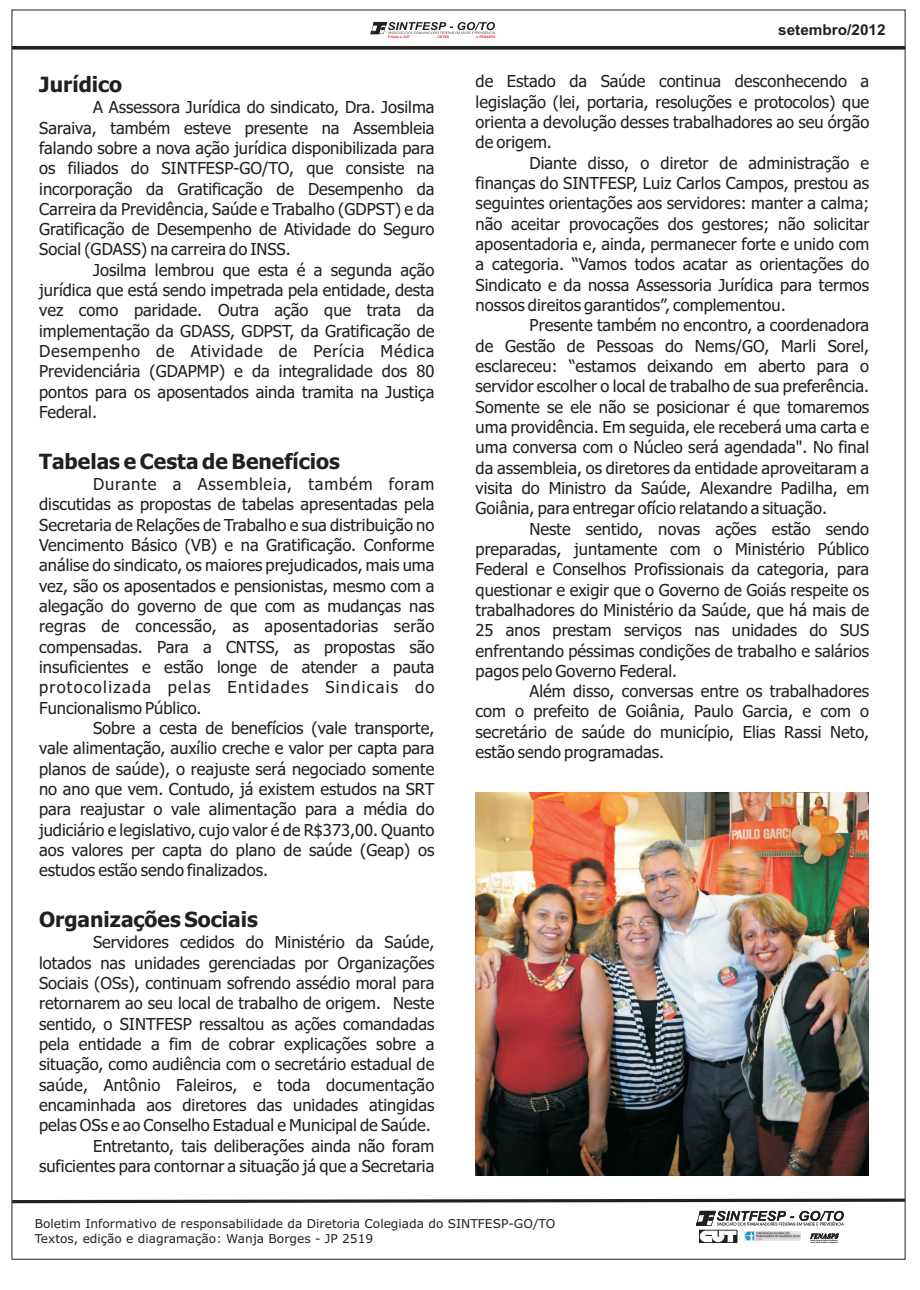
<style>
.page{position:relative;width:920px;height:1290px;background:#fff}
.page>*{position:absolute;margin:0;border:0;box-sizing:border-box;transform-origin:0 0}
.t1{font:700 21px "Tahoma";color:#231f20}
.t2{font:16.5px/20.2px "Tahoma";color:#231f20}
.t3{font:16.5px "Tahoma";letter-spacing:.08em;color:#231f20}
.t4{font:16.5px "Tahoma";letter-spacing:.05em;color:#231f20}
.t5{font:700 15px "Arial";color:#231f20}
.t6{font:12.15px/14.9px "Verdana";color:#231f20}
.t7{font:700 3.3px "Arial";color:#ee1d23}
</style>
<div class="page">
<div style="left:12px;top:46px;width:893px;height:3px;border:3px solid #231f20"></div>
<svg style="left:370px;top:22px;width:125px;height:13px"></svg>
<svg style="left:696px;top:1211px;width:148px;height:32px"></svg>
<svg style="left:11px;top:1197px;width:895px;height:8px"></svg>
<img style="left:475px;top:793px;width:394px;height:382px">
<p class="t7" style="left:388px;top:36px;width:23px">Filiado à CUT</p>
<p class="t7" style="left:437px;top:36px;width:13px">CNTSS</p>
<p class="t7" style="left:476px;top:36px;width:20px">e FENASPS</p>
<p class="t5" style="left:778px;top:24px;width:109px">setembro/2012</p>
<p class="t1" style="left:39px;top:76px;width:84px">Jurídico</p>
<p class="t2" style="left:476px;top:73px;width:395px">de Estado da Saúde continua desconhecendo a legislação (lei, portaria, resoluções e protocolos) que</p>
<p class="t2" style="left:93px;top:98px;width:343px">A Assessora Jurídica do sindicato, Dra. Josilma</p>
<p class="t2" style="left:476px;top:113px;width:395px">orienta a devolução desses trabalhadores ao seu órgão</p>
<p class="t2" style="left:39px;top:119px;width:397px">Saraiva, também esteve presente na Assembleia</p>
<p class="t2" style="left:476px;top:134px;width:78px">de origem.</p>
<p class="t2" style="left:39px;top:139px;width:397px">falando sobre a nova ação jurídica disponibilizada para</p>
<p class="t2" style="left:530px;top:154px;width:341px">Diante disso, o diretor de administração e</p>
<p class="t2" style="left:39px;top:159px;width:397px">os filiados do SINTFESP-GO/TO, que consiste na</p>
<p class="t2" style="left:476px;top:174px;width:395px">finanças do SINTFESP, Luiz Carlos Campos, prestou as</p>
<p class="t2" style="left:39px;top:180px;width:397px">incorporação da Gratificação de Desempenho da</p>
<p class="t2" style="left:476px;top:195px;width:395px">seguintes orientações aos servidores: manter a calma;</p>
<p class="t2" style="left:39px;top:200px;width:397px">Carreira da Previdência, Saúde e Trabalho (GDPST) e da<br>Gratificação de Desempenho de Atividade do Seguro</p>
<p class="t2" style="left:476px;top:215px;width:395px">não aceitar provocações dos gestores; não solicitar aposentadoria e, ainda, permanecer forte e unido com</p>
<p class="t2" style="left:39px;top:241px;width:253px">Social (GDASS) na carreira do INSS.</p>
<p class="t2" style="left:476px;top:256px;width:395px">a categoria. “Vamos todos acatar as orientações do</p>
<p class="t2" style="left:93px;top:261px;width:343px">Josilma lembrou que esta é a segunda ação</p>
<p class="t2" style="left:476px;top:276px;width:395px">Sindicato e da nossa Assessoria Jurídica para termos</p>
<p class="t2" style="left:39px;top:281px;width:397px">jurídica que está sendo impetrada pela entidade, desta</p>
<p class="t2" style="left:476px;top:296px;width:312px">nossos direitos garantidos”, complementou.</p>
<p class="t2" style="left:39px;top:302px;width:397px">vez como paridade. Outra ação que trata da</p>
<p class="t2" style="left:530px;top:317px;width:341px">Presente também no encontro, a coordenadora</p>
<p class="t2" style="left:39px;top:322px;width:397px">implementação da GDASS, GDPST, da Gratificação de<br>Desempenho de Atividade de Perícia Médica</p>
<p class="t2" style="left:476px;top:337px;width:395px">de Gestão de Pessoas do Nems/GO, Marli Sorel, esclareceu: “estamos deixando em aberto para o</p>
<p class="t2" style="left:39px;top:363px;width:397px">Previdenciária (GDAPMP) e da integralidade dos 80</p>
<p class="t2" style="left:476px;top:378px;width:395px">servidor escolher o local de trabalho de sua preferência.</p>
<p class="t2" style="left:39px;top:383px;width:397px">pontos para os aposentados ainda tramita na Justiça</p>
<p class="t2" style="left:476px;top:398px;width:395px">Somente se ele não se posicionar é que tomaremos</p>
<p class="t2" style="left:39px;top:403px;width:59px">Federal.</p>
<p class="t2" style="left:476px;top:418px;width:395px">uma providência. Em seguida, ele receberá uma carta e uma conversa com o Núcleo será agendada". No final</p>
<p class="t1" style="left:39px;top:453px;width:302px">Tabelas e Cesta de Benefícios</p>
<p class="t2" style="left:476px;top:459px;width:395px">da assembleia, os diretores da entidade aproveitaram a</p>
<p class="t4" style="left:93px;top:477px;width:343px">Durante a Assembleia, também foram</p>
<p class="t2" style="left:476px;top:479px;width:395px">visita do Ministro da Saúde, Alexandre Padilha, em</p>
<p class="t2" style="left:39px;top:496px;width:397px">discutidas as propostas de tabelas apresentadas pela</p>
<p class="t2" style="left:476px;top:499px;width:353px">Goiânia, para entregar ofício relatando a situação.</p>
<p class="t2" style="left:39px;top:516px;width:397px">Secretaria de Relações de Trabalho e sua distribuição no</p>
<p class="t2" style="left:530px;top:520px;width:341px">Neste sentido, novas ações estão sendo</p>
<p class="t2" style="left:39px;top:536px;width:397px">Vencimento Básico (VB) e na Gratificação. Conforme</p>
<p class="t2" style="left:476px;top:540px;width:395px">preparadas, juntamente com o Ministério Público</p>
<p class="t2" style="left:39px;top:557px;width:397px">análise do sindicato, os maiores prejudicados, mais uma</p>
<p class="t2" style="left:476px;top:560px;width:395px">Federal e Conselhos Profissionais da categoria, para</p>
<p class="t2" style="left:39px;top:577px;width:397px">vez, são os aposentados e pensionistas, mesmo com a</p>
<p class="t2" style="left:476px;top:581px;width:395px">questionar e exigir que o Governo de Goiás respeite os</p>
<p class="t2" style="left:39px;top:597px;width:397px">alegação do governo de que com as mudanças nas</p>
<p class="t2" style="left:476px;top:601px;width:395px">trabalhadores do Ministério da Saúde, que há mais de</p>
<p class="t2" style="left:39px;top:618px;width:397px">regras de concessão, as aposentadorias serão</p>
<p class="t2" style="left:476px;top:621px;width:395px">25 anos prestam serviços nas unidades do SUS</p>
<p class="t2" style="left:39px;top:638px;width:397px">compensadas. Para a CNTSS, as propostas são</p>
<p class="t2" style="left:476px;top:642px;width:395px">enfrentando péssimas condições de trabalho e salários</p>
<p class="t2" style="left:39px;top:658px;width:397px">insuficientes e estão longe de atender a pauta</p>
<p class="t2" style="left:476px;top:662px;width:203px">pagos pelo Governo Federal.</p>
<p class="t3" style="left:39px;top:681px;width:397px">protocolizada pelas Entidades Sindicais do</p>
<p class="t2" style="left:529px;top:682px;width:341px">Além disso, conversas entre os trabalhadores</p>
<p class="t2" style="left:39px;top:699px;width:164px">Funcionalismo Público.</p>
<p class="t2" style="left:475px;top:703px;width:395px">com o prefeito de Goiânia, Paulo Garcia, e com o</p>
<p class="t2" style="left:93px;top:719px;width:343px">Sobre a cesta de benefícios (vale transporte,</p>
<p class="t2" style="left:475px;top:723px;width:395px">secretário de saúde do município, Elias Rassi Neto,</p>
<p class="t2" style="left:39px;top:740px;width:397px">vale alimentação, auxílio creche e valor per capta para</p>
<p class="t2" style="left:475px;top:743px;width:190px">estão sendo programadas.</p>
<p class="t2" style="left:39px;top:760px;width:397px;text-align:justify">planos de saúde), o reajuste será negociado somente no ano que vem. Contudo, já existem estudos na SRT para reajustar o vale alimentação para a média do judiciário e legislativo, cujo valor é de R$373,00. Quanto aos valores per capta do plano de saúde (Geap) os estudos estão sendo finalizados.</p>
<p class="t1" style="left:39px;top:911px;width:220px">Organizações Sociais</p>
<p class="t2" style="left:39px;top:933px;width:397px;text-align:right">Servidores cedidos do Ministério da Saúde, lotados nas unidades gerenciadas por Organizações Sociais (OSs), continuam sofrendo assédio moral para retornarem ao seu local de trabalho de origem. Neste sentido, o SINTFESP ressaltou as ações comandadas pela entidade a fim de cobrar explicações sobre a situação, como audiência com o secretário estadual de saúde, Antônio Faleiros, e toda documentação encaminhada aos diretores das unidades atingidas pelas OSs e ao Conselho Estadual e Municipal de Saúde.<br>Entretanto, tais deliberações ainda não foram suficientes para contornar a situação já que a Secretaria</p>
<p class="t6" style="left:35px;top:1217px;width:522px">Boletim Informativo de responsabilidade da Diretoria Colegiada do SINTFESP-GO/TO<br>Textos, edição e diagramação: Wanja Borges - JP 2519</p>
</div>
